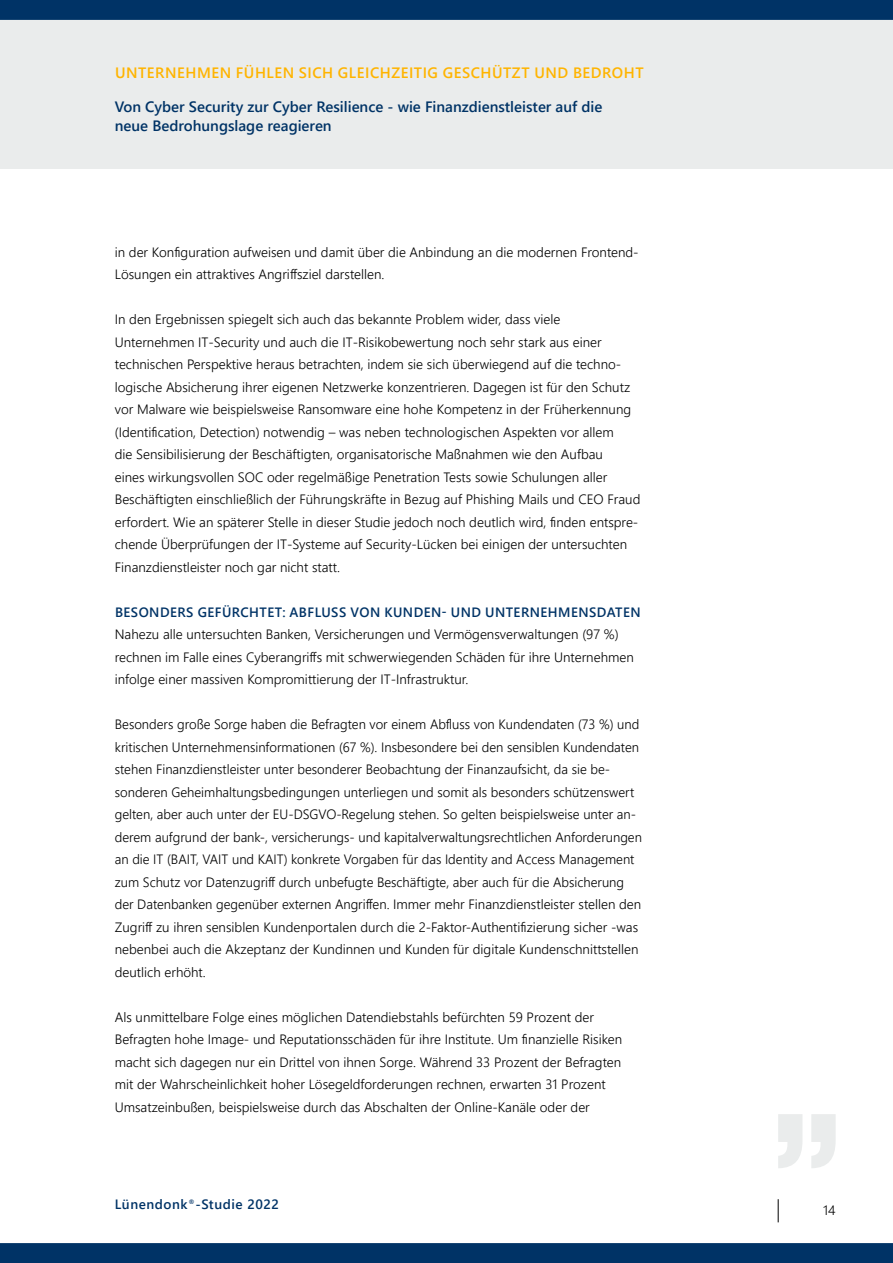
<style>
.page{position:relative;width:893px;height:1263px;background:#fff}
.page>*{position:absolute;margin:0;border:0;box-sizing:border-box;transform-origin:0 0}
.t1{font:600 15px/19.5px "Segoe UI";color:#036}
.t2{font:600 15px "Segoe UI";color:#ffb400}
.t3{font:300 13.5px/22.5px "Segoe UI";color:#000}
.t4{font:600 13.5px "Segoe UI";letter-spacing:.035em;color:#036}
</style>
<div class="page">
<div style="left:0;top:0;width:893px;height:169px;background:#eaecec"></div>
<svg style="left:778px;top:1199px;width:1px;height:23px"></svg>
<div style="left:0;top:1243px;width:893px;height:20px;background:#036"></div>
<svg style="left:778px;top:1114px;width:58px;height:54px"></svg>
<div style="left:0;top:0;width:893px;height:20px;background:#036"></div>
<p class="t2" style="left:115px;top:58px;width:23px">Unternehmen</p>
<p class="t2" style="left:236px;top:58px;width:11px">fühlen</p>
<p class="t2" style="left:299px;top:58px;width:10px">sich</p>
<p class="t2" style="left:338px;top:58px;width:10px">gleichzeitig</p>
<p class="t2" style="left:443px;top:58px;width:11px">geschützt</p>
<p class="t2" style="left:535px;top:58px;width:12px">und</p>
<p class="t2" style="left:573px;top:58px;width:11px">bedroht</p>
<p class="t1" style="left:115px;top:95px;width:489px">Von Cyber Security zur Cyber Resilience - wie Finanzdienstleister auf die neue Bedrohungslage reagieren</p>
<p class="t3" style="left:115px;top:239px;width:525px">in der Konfiguration aufweisen und damit über die Anbindung an die modernen Frontend-<br>Lösungen ein attraktives Angriffsziel darstellen.</p>
<p class="t3" style="left:115px;top:307px;width:527px">In den Ergebnissen spiegelt sich auch das bekannte Problem wider, dass viele Unternehmen IT-Security und auch die IT-Risikobewertung noch sehr stark aus einer technischen Perspektive heraus betrachten, indem sie sich überwiegend auf die techno&shy;logische Absicherung ihrer eigenen Netzwerke konzentrieren. Dagegen ist für den Schutz vor Malware wie beispielsweise Ransomware eine hohe Kompetenz in der Früherkennung (Identification, Detection) notwendig – was neben technologischen Aspekten vor allem<br>die Sensibilisierung der Beschäftigten, organisatorische Maßnahmen wie den Aufbau<br>eines wirkungsvollen SOC oder regelmäßige Penetration Tests sowie Schulungen aller Beschäftigten einschließlich der Führungskräfte in Bezug auf Phishing Mails und CEO Fraud erfordert. Wie an späterer Stelle in dieser Studie jedoch noch deutlich wird, finden entspre&shy;chende Überprüfungen der IT-Systeme auf Security-Lücken bei einigen der untersuchten Finanzdienstleister noch gar nicht statt.</p>
<p class="t4" style="left:115px;top:599px;width:527px">BESONDERS GEFÜRCHTET: ABFLUSS VON KUNDEN- UND UNTERNEHMENSDATEN</p>
<p class="t3" style="left:115px;top:622px;width:520px">Nahezu alle untersuchten Banken, Versicherungen und Vermögensverwaltungen (97 %) rechnen im Falle eines Cyberangriffs mit schwerwiegenden Schäden für ihre Unternehmen infolge einer massiven Kompromittierung der IT-Infrastruktur.</p>
<p class="t3" style="left:115px;top:712px;width:529px">Besonders große Sorge haben die Befragten vor einem Abfluss von Kundendaten (73 %) und kritischen Unternehmensinformationen (67 %). Insbesondere bei den sensiblen Kundendaten stehen Finanzdienstleister unter besonderer Beobachtung der Finanzaufsicht, da sie be&shy;sonderen Geheimhaltungsbedingungen unterliegen und somit als besonders schützenswert gelten, aber auch unter der EU-DSGVO-Regelung stehen. So gelten beispielsweise unter an&shy;derem aufgrund der bank-, versicherungs- und kapitalverwaltungsrechtlichen Anforderungen an die IT (BAIT, VAIT und KAIT) konkrete Vorgaben für das Identity and Access Management zum Schutz vor Datenzugriff durch unbefugte Beschäftigte, aber auch für die Absicherung der Datenbanken gegenüber externen Angriffen. Immer mehr Finanzdienstleister stellen den Zugriff zu ihren sensiblen Kundenportalen durch die 2-Faktor-Authentifizierung sicher -was nebenbei auch die Akzeptanz der Kundinnen und Kunden für digitale Kundenschnittstellen deutlich erhöht.</p>
<p class="t3" style="left:115px;top:1004px;width:509px">Als unmittelbare Folge eines möglichen Datendiebstahls befürchten 59 Prozent der Befragten hohe Image- und Reputationsschäden für ihre Institute. Um finanzielle Risiken macht sich dagegen nur ein Drittel von ihnen Sorge. Während 33 Prozent der Befragten mit der Wahrscheinlichkeit hoher Lösegeldforderungen rechnen, erwarten 31 Prozent Umsatzeinbußen, beispielsweise durch das Abschalten der Online-Kanäle oder der</p>
<p class="t4" style="left:115px;top:1191px;width:166px">Lünendonk<sup>®</sup>-Studie 2022</p>
<p class="t3" style="left:823px;top:1197px;width:14px">14</p>
</div>
